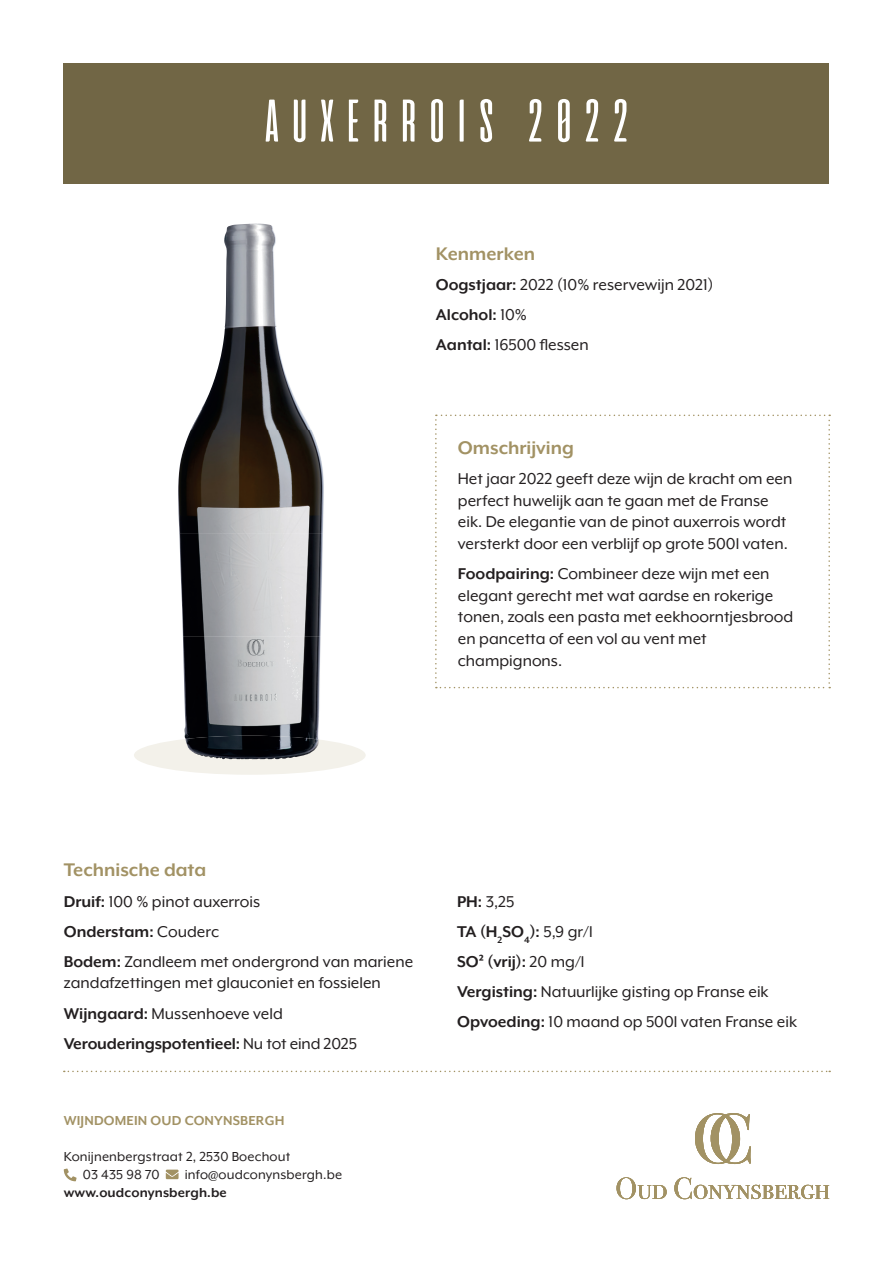
<style>
.page{position:relative;width:893px;height:1263px;background:#fff}
.page>*{position:absolute;margin:0;border:0;box-sizing:border-box;transform-origin:0 0}
.t1{font:60px "Aliens&cows";letter-spacing:.02em;color:#fff}
.t2{font:700 21px "Mr Eaves XL Mod OT";color:#a29264}
.t3{font:18px/30.2px "Mr Eaves XL Mod OT";color:#231f20}
.t4{font:15px/18px "Mr Eaves XL Mod OT";letter-spacing:.01em;color:#231f20}
.t5{font:700 15px "Mr Eaves XL Mod OT";letter-spacing:.01em;color:#a29264}
.t6{font:700 15px "Mr Eaves XL Mod OT";letter-spacing:.01em;color:#231f20}
.s1{font-weight:700}
</style>
<div class="page">
<div style="left:134px;top:736px;width:232px;height:39px;background:#f3f1ea;border-radius:50%"></div>
<svg style="left:64px;top:1071px;width:766px;height:1px"></svg>
<svg style="left:617px;top:1177px;width:50px;height:22px"></svg>
<svg style="left:674px;top:1177px;width:155px;height:22px"></svg>
<svg style="left:695px;top:1113px;width:56px;height:51px"></svg>
<svg style="left:64px;top:1168px;width:13px;height:13px"></svg>
<svg style="left:166px;top:1169px;width:13px;height:10px"></svg>
<div style="left:64px;top:64px;width:765px;height:120px;background:#716645"></div>
<svg style="left:435px;top:415px;width:395px;height:273px"></svg>
<img style="left:224px;top:224px;width:53px;height:103px">
<img style="left:191px;top:327px;width:120px;height:103px">
<img style="left:178px;top:430px;width:146px;height:207px">
<img style="left:183px;top:636px;width:139px;height:103px">
<img style="left:186px;top:739px;width:133px;height:20px">
<h1 class="t1" style="left:259px;top:89px;width:377px">AUXERROIS 2022</h1>
<p class="t2" style="left:436px;top:242px;width:101px">Kenmerken</p>
<p class="t3" style="left:436px;top:270px;width:279px"><span class="s1">Oogstjaar:</span> 2022 (10% reservewijn 2021)<br><span class="s1">Alcohol:</span> 10%<br><span class="s1">Aantal:</span> 16500 flessen</p>
<p class="t2" style="left:458px;top:436px;width:117px">Omschrijving</p>
<p class="t3" style="left:458px;top:468px;width:336px;line-height:21.6px">Het jaar 2022 geeft deze wijn de kracht om een perfect huwelijk aan te gaan met de Franse eik. De elegantie van de pinot auxerrois wordt versterkt door een verblijf op grote 500l vaten.</p>
<p class="t3" style="left:458px;top:563px;width:337px;line-height:21.6px"><span class="s1">Foodpairing:</span> Combineer deze wijn met een elegant gerecht met wat aardse en rokerige tonen, zoals een pasta met eekhoorntjesbrood en pancetta of een vol au vent met champignons.</p>
<p class="t2" style="left:64px;top:858px;width:144px">Technische data</p>
<p class="t3" style="left:64px;top:886px;width:351px"><span class="s1">Druif:</span> 100 % pinot auxerrois<br><span class="s1">Onderstam:</span> Couderc<br><span class="s1">Bodem:</span> Zandleem met ondergrond van mariene</p>
<p class="t3" style="left:64px;top:968px;width:319px">zandafzettingen met glauconiet en fossielen<br><span class="s1">Wijngaard:</span> Mussenhoeve veld<br><span class="s1">Verouderingspotentieel:</span> Nu tot eind 2025</p>
<p class="t5" style="left:64px;top:1112px;width:222px">WIJNDOMEIN OUD CONYNSBERGH</p>
<p class="t4" style="left:83px;top:1148px;width:209px;text-indent:-19px">Konijnenbergstraat 2, 2530 Boechout<br>03 435 98 70</p>
<p class="t4" style="left:185px;top:1166px;width:159px">info@oudconynsbergh.be</p>
<p class="t6" style="left:64px;top:1184px;width:165px">www.oudconynsbergh.be</p>
<p class="t3" style="left:457px;top:886px;width:341px"><span class="s1">PH:</span> 3,25<br><span class="s1">TA (H</span><sub>2</sub><span class="s1">SO</span><sub>4</sub><span class="s1">):</span> 5,9 gr/l<br><span class="s1">SO² (vrij):</span> 20 mg/l<br><span class="s1">Vergisting:</span> Natuurlijke gisting op Franse eik<br><span class="s1">Opvoeding:</span> 10 maand op 500l vaten Franse eik</p>
</div>
